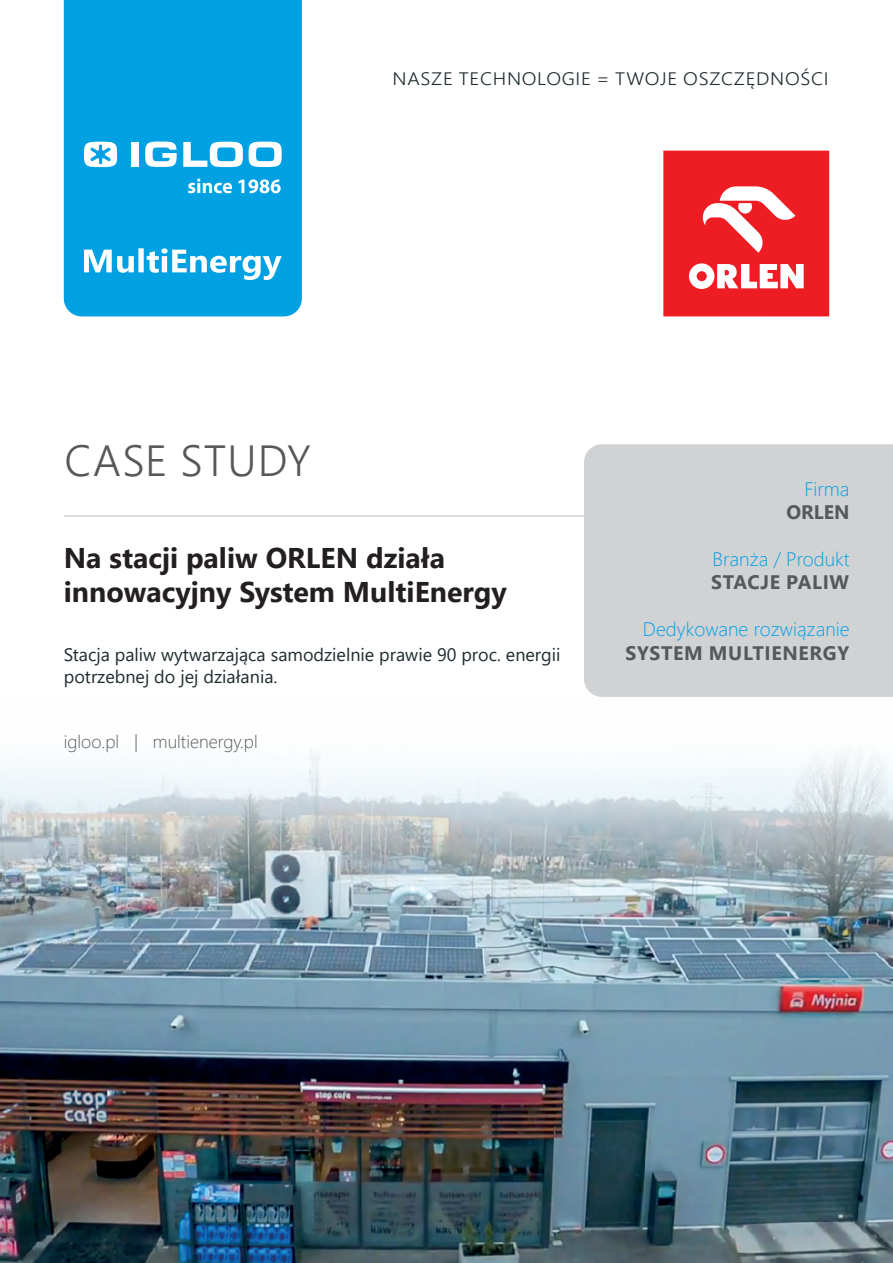
<style>
.page{position:relative;width:893px;height:1263px;background:#fff}
.page>*{position:absolute;margin:0;border:0;box-sizing:border-box;transform-origin:0 0}
.t1{font:300 43.5px "Segoe UI";letter-spacing:.025em;color:#57585a}
.t2{font:700 28.5px/34.2px "Segoe UI";color:#231f20}
.t3{font:300 19.5px "Segoe UI";color:#00a1e3}
.t4{font:700 19.5px "Segoe UI";letter-spacing:.035em;color:#57585a}
.t5{font:18px "Segoe UI";color:#202c30}
.t6{font:300 18px "Segoe UI";letter-spacing:.035em;color:#202c30;scale:1.08 1}
.t7{font:300 18px "Segoe UI";color:#57585a}
</style>
<div class="page">
<div style="left:584px;top:444px;width:309px;height:253px;background:#d1d2d4"></div>
<img style="left:0;top:751px;width:893px;height:512px">
<div style="left:64px;top:0;width:238px;height:316px;background:#00a1e3"></div>
<div style="left:663px;top:151px;width:166px;height:165px;background:#ee1d23"></div>
<svg style="left:689px;top:186px;width:115px;height:103px"></svg>
<svg style="left:84px;top:248px;width:198px;height:32px"></svg>
<svg style="left:84px;top:141px;width:33px;height:26px"></svg>
<div style="left:132px;top:142px;width:7px;height:25px;background:#fff"></div>
<svg style="left:183px;top:141px;width:60px;height:26px"></svg>
<svg style="left:249px;top:141px;width:33px;height:26px"></svg>
<svg style="left:145px;top:141px;width:32px;height:26px"></svg>
<svg style="left:188px;top:179px;width:44px;height:14px"></svg>
<svg style="left:238px;top:179px;width:43px;height:14px"></svg>
<hr style="left:64px;top:515px;width:520px;height:2px;background:#d1d2d4">
<p class="t6" style="left:393px;top:62px;width:405px">NASZE TECHNOLOGIE = TWOJE OSZCZĘDNOŚCI</p>
<p class="t1" style="left:65px;top:419px;width:248px">CASE STUDY</p>
<p class="t2" style="left:64px;top:538px;width:444px">Na stacji paliw ORLEN działa innowacyjny System MultiEnergy</p>
<p class="t5" style="left:64px;top:638px;width:498px">Stacja paliw wytwarzająca samodzielnie prawie 90 proc. energii</p>
<p class="t5" style="left:64px;top:660px;width:215px">potrzebnej do jej działania.</p>
<p class="t7" style="left:64px;top:724px;width:195px">igloo.pl | multienergy.pl</p>
<p class="t3" style="left:804px;top:470px;width:47px">Firma</p>
<p class="t4" style="left:786px;top:494px;width:65px">ORLEN</p>
<p class="t3" style="left:713px;top:541px;width:139px">Branża / Produkt</p>
<p class="t4" style="left:711px;top:564px;width:140px">STACJE PALIW</p>
<p class="t3" style="left:643px;top:611px;width:208px">Dedykowane rozwiązanie</p>
<p class="t4" style="left:625px;top:634px;width:225px">SYSTEM MULTIENERGY</p>
</div>
